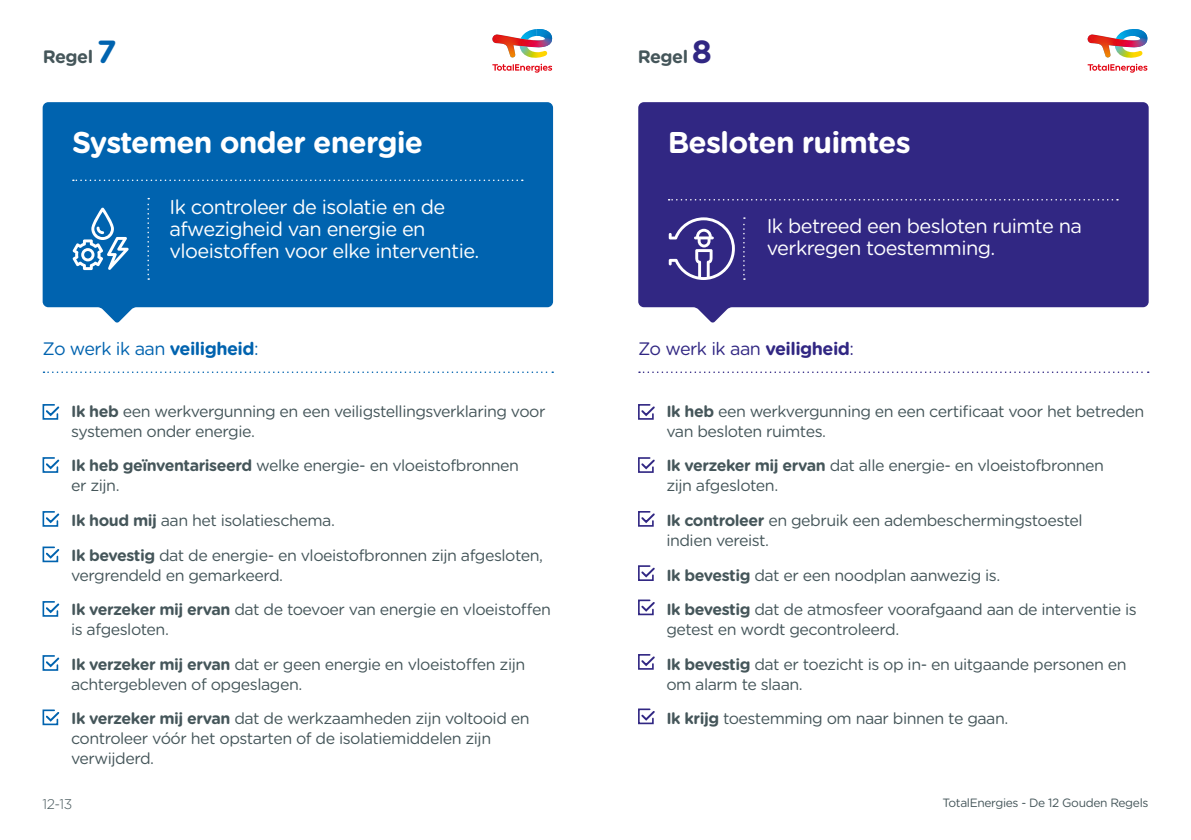
<style>
.page{position:relative;width:1191px;height:840px;background:#fff}
.page>*{position:absolute;margin:0;border:0;box-sizing:border-box;transform-origin:0 0}
.t1{font:700 32px "Gotham Rounded";color:#0063af}
.t2{font:700 32px "Gotham Rounded";color:#312783}
.t3{font:700 30px "Gotham Rounded";letter-spacing:-.03em;color:#fff}
.t4{font:20px/22px "Gotham Rounded";letter-spacing:-.03em;color:#fff}
.t5{font:18px "Gotham Rounded";letter-spacing:-.03em;color:#0063af}
.t6{font:18px "Gotham Rounded";letter-spacing:-.03em;color:#312783}
.t7{font:700 18px "Gotham Rounded";letter-spacing:-.03em;color:#45565a}
.t8{font:16px/20px "Gotham Rounded";letter-spacing:-.03em;color:#45565a}
.t9{font:300 14px "Gotham Rounded";color:#45565a}
.t10{font:12px "Gotham Rounded";letter-spacing:-.03em;color:#45565a}
.s1{font-weight:700}
</style>
<div class="page">
<svg style="left:43px;top:102px;width:510px;height:220px;fill:#0063af"></svg>
<svg style="left:42px;top:404px;width:18px;height:16px"></svg>
<svg style="left:42px;top:457px;width:18px;height:16px"></svg>
<svg style="left:42px;top:511px;width:18px;height:16px"></svg>
<svg style="left:42px;top:546px;width:18px;height:16px"></svg>
<svg style="left:42px;top:601px;width:18px;height:16px"></svg>
<svg style="left:42px;top:655px;width:18px;height:16px"></svg>
<svg style="left:42px;top:709px;width:18px;height:16px"></svg>
<svg style="left:73px;top:179px;width:450px;height:2px"></svg>
<svg style="left:147px;top:198px;width:2px;height:82px"></svg>
<svg style="left:72px;top:207px;width:57px;height:63px"></svg>
<svg style="left:638px;top:102px;width:510px;height:220px;fill:#312783"></svg>
<svg style="left:638px;top:404px;width:17px;height:16px"></svg>
<svg style="left:638px;top:457px;width:17px;height:16px"></svg>
<svg style="left:638px;top:511px;width:17px;height:16px"></svg>
<svg style="left:638px;top:565px;width:17px;height:16px"></svg>
<svg style="left:638px;top:599px;width:17px;height:16px"></svg>
<svg style="left:638px;top:654px;width:17px;height:16px"></svg>
<svg style="left:638px;top:708px;width:17px;height:16px"></svg>
<svg style="left:668px;top:199px;width:450px;height:1px"></svg>
<svg style="left:743px;top:217px;width:2px;height:63px"></svg>
<svg style="left:1087px;top:64px;width:60px;height:9px"></svg>
<img style="left:1087px;top:29px;width:60px;height:29px">
<svg style="left:492px;top:64px;width:60px;height:9px"></svg>
<img style="left:492px;top:29px;width:60px;height:29px">
<svg style="left:669px;top:217px;width:66px;height:63px"></svg>
<svg style="left:639px;top:371px;width:509px;height:2px"></svg>
<svg style="left:43px;top:371px;width:510px;height:2px"></svg>
<p class="t7" style="left:43px;top:43px;width:52px">Regel</p>
<p class="t1" style="left:97px;top:28px;width:21px">7</p>
<p class="t7" style="left:638px;top:43px;width:52px">Regel</p>
<p class="t2" style="left:691px;top:28px;width:22px">8</p>
<p class="t3" style="left:72px;top:120px;width:353px">Systemen onder energie</p>
<p class="t4" style="left:169px;top:195px;width:311px">Ik controleer de isolatie en de afwezigheid van energie en vloeistoffen voor elke interventie.</p>
<p class="t3" style="left:668px;top:120px;width:244px">Besloten ruimtes</p>
<p class="t4" style="left:766px;top:214px;width:317px">Ik betreed een besloten ruimte na verkregen toestemming.</p>
<p class="t5" style="left:43px;top:336px;width:218px">Zo werk ik aan <span class="s1">veiligheid</span>:</p>
<p class="t6" style="left:638px;top:336px;width:218px">Zo werk ik aan <span class="s1">veiligheid</span>:</p>
<p class="t8" style="left:71px;top:400px;width:476px"><span class="s1">Ik heb</span> een werkvergunning en een veiligstellingsverklaring voor systemen onder energie.</p>
<p class="t8" style="left:71px;top:455px;width:449px"><span class="s1">Ik heb geïnventariseerd</span> welke energie- en vloeistofbronnen er zijn.</p>
<p class="t8" style="left:71px;top:509px;width:265px"><span class="s1">Ik houd mij</span> aan het isolatieschema.</p>
<p class="t8" style="left:71px;top:544px;width:473px"><span class="s1">Ik bevestig</span> dat de energie- en vloeistofbronnen zijn afgesloten, vergrendeld en gemarkeerd.</p>
<p class="t8" style="left:71px;top:598px;width:481px"><span class="s1">Ik verzeker mij ervan</span> dat de toevoer van energie en vloeistoffen is afgesloten.</p>
<p class="t8" style="left:71px;top:653px;width:456px"><span class="s1">Ik verzeker mij ervan</span> dat er geen energie en vloeistoffen zijn achtergebleven of opgeslagen.</p>
<p class="t8" style="left:71px;top:707px;width:460px"><span class="s1">Ik verzeker mij ervan</span> dat de werkzaamheden zijn voltooid en controleer vóór het opstarten of de isolatiemiddelen zijn verwijderd.</p>
<p class="t8" style="left:666px;top:400px;width:479px"><span class="s1">Ik heb</span> een werkvergunning en een certificaat voor het betreden van besloten ruimtes.</p>
<p class="t8" style="left:666px;top:455px;width:439px"><span class="s1">Ik verzeker mij ervan</span> dat alle energie- en vloeistofbronnen zijn afgesloten.</p>
<p class="t8" style="left:666px;top:509px;width:418px"><span class="s1">Ik controleer</span> en gebruik een adembeschermingstoestel indien vereist.</p>
<p class="t8" style="left:666px;top:564px;width:335px"><span class="s1">Ik bevestig</span> dat er een noodplan aanwezig is.</p>
<p class="t8" style="left:666px;top:598px;width:472px"><span class="s1">Ik bevestig</span> dat de atmosfeer voorafgaand aan de interventie is getest en wordt gecontroleerd.</p>
<p class="t8" style="left:666px;top:653px;width:462px"><span class="s1">Ik bevestig</span> dat er toezicht is op in- en uitgaande personen en om alarm te slaan.</p>
<p class="t8" style="left:666px;top:707px;width:343px"><span class="s1">Ik krijg</span> toestemming om naar binnen te gaan.</p>
<p class="t9" style="left:43px;top:793px;width:31px">12-13</p>
<p class="t10" style="left:942px;top:794px;width:207px">TotalEnergies - De 12 Gouden Regels</p>
</div>
